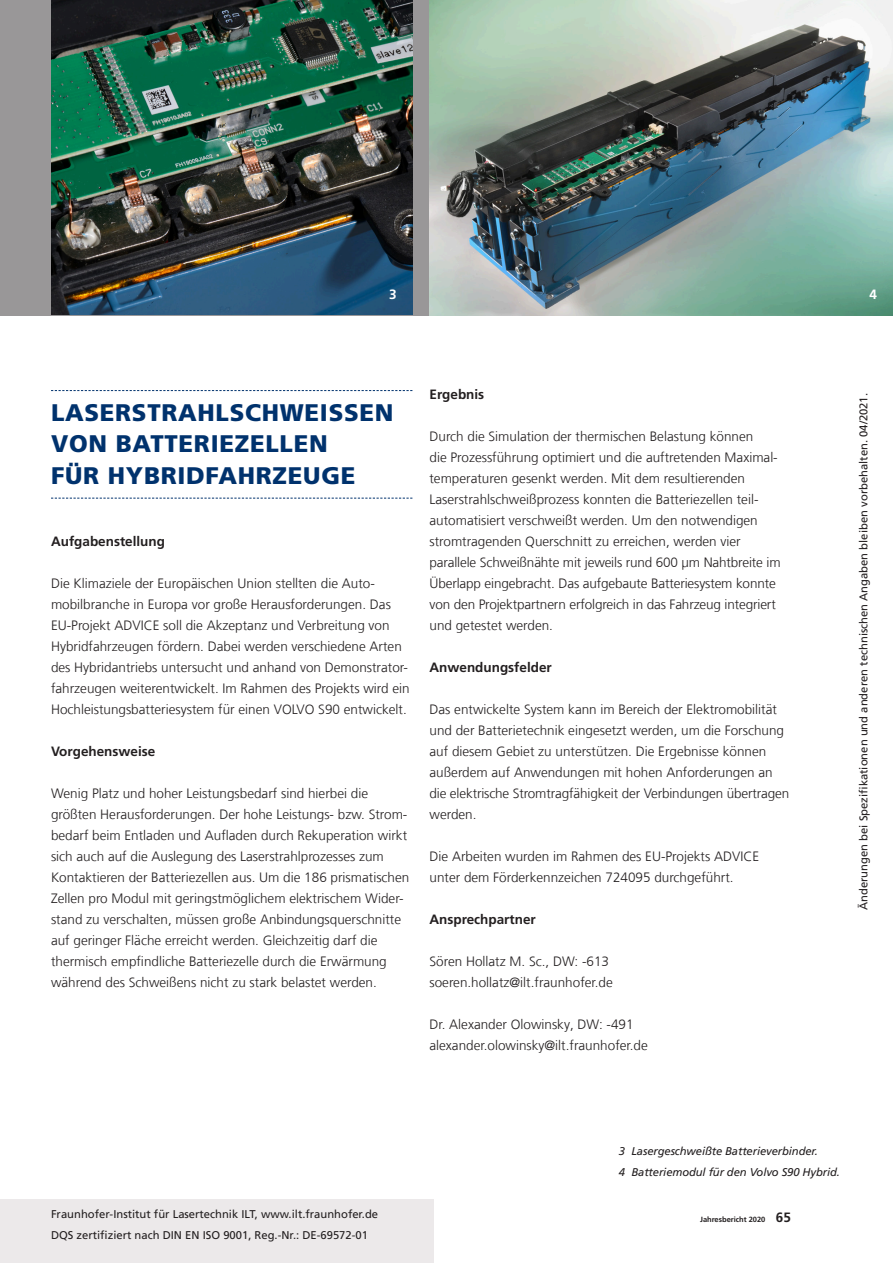
<style>
.page{position:relative;width:893px;height:1263px;background:#fff}
.page>*{position:absolute;margin:0;border:0;box-sizing:border-box;transform-origin:0 0}
.t1{font:900 24px/31.5px "Frutiger LT Com";letter-spacing:.03em;color:#00326d}
.t2{font:300 13.5px/21px "Frutiger LT Com";color:#231f20}
.t3{font:700 13.5px "Frutiger LT Com";color:#231f20}
.t4{font:700 13.5px "Frutiger LT Com";color:#fff}
.t5{font:11.25px/21px "Frutiger LT Com";color:#231f20}
.t6{font:italic 11.25px/21px "Frutiger LT Com";letter-spacing:-.01em;color:#231f20}
.t7{font:700 7.5px "Frutiger LT Com";color:#231f20}
.s1{font-size:13.5px}
</style>
<div class="page">
<div style="left:0;top:1199px;width:434px;height:64px;background:#ece9ea"></div>
<div style="left:0;top:0;width:893px;height:315px;background:#999798"></div>
<img style="left:51px;top:0;width:361px;height:315px">
<img style="left:429px;top:0;width:464px;height:315px">
<svg style="left:51px;top:390px;width:361px;height:1px"></svg>
<svg style="left:51px;top:498px;width:361px;height:1px"></svg>
<p class="t4" style="left:389px;top:286px;width:9px">3</p>
<p class="t4" style="left:870px;top:286px;width:9px">4</p>
<h1 class="t1" style="left:51px;top:397px;width:344px">LASERSTRAHLSCHWEISSEN<br>VON BATTERIEZELLEN<br>FÜR HYBRIDFAHRZEUGE</h1>
<p class="t3" style="left:51px;top:533px;width:116px">Aufgabenstellung</p>
<p class="t2" style="left:51px;top:573px;width:360px">Die Klimaziele der Europäischen Union stellten die Auto&shy;mobilbranche in Europa vor große Herausforderungen. Das EU-Projekt ADVICE soll die Akzeptanz und Verbreitung von Hybridfahrzeugen fördern. Dabei werden verschiedene Arten des Hybridantriebs untersucht und anhand von Demonstrator&shy;fahrzeugen weiterentwickelt. Im Rahmen des Projekts wird ein Hochleistungsbatteriesystem für einen VOLVO S90 entwickelt.</p>
<p class="t3" style="left:51px;top:743px;width:106px">Vorgehensweise</p>
<p class="t2" style="left:51px;top:783px;width:360px">Wenig Platz und hoher Leistungsbedarf sind hierbei die größten Herausforderungen. Der hohe Leistungs- bzw. Strom&shy;bedarf beim Entladen und Aufladen durch Rekuperation wirkt sich auch auf die Auslegung des Laserstrahlprozesses zum Kontaktieren der Batteriezellen aus. Um die 186 prismatischen Zellen pro Modul mit geringstmöglichem elektrischem Wider&shy;stand zu verschalten, müssen große Anbindungsquerschnitte auf geringer Fläche erreicht werden. Gleichzeitig darf die thermisch empfindliche Batteriezelle durch die Erwärmung während des Schweißens nicht zu stark belastet werden.</p>
<p class="t3" style="left:429px;top:386px;width:56px">Ergebnis</p>
<p class="t2" style="left:429px;top:426px;width:353px">Durch die Simulation der thermischen Belastung können<br>die Prozessführung optimiert und die auftretenden Maximal&shy;temperaturen gesenkt werden. Mit dem resultierenden Laserstrahlschweißprozess konnten die Batteriezellen teil&shy;automatisiert verschweißt werden. Um den notwendigen stromtragenden Querschnitt zu erreichen, werden vier parallele Schweißnähte mit jeweils rund 600 µm Nahtbreite im Überlapp eingebracht. Das aufgebaute Batteriesystem konnte von den Projektpartnern erfolgreich in das Fahrzeug integriert und getestet werden.</p>
<p class="t3" style="left:429px;top:660px;width:124px">Anwendungsfelder</p>
<p class="t2" style="left:429px;top:699px;width:361px">Das entwickelte System kann im Bereich der Elektromobilität und der Batterietechnik eingesetzt werden, um die Forschung auf diesem Gebiet zu unterstützen. Die Ergebnisse können außerdem auf Anwendungen mit hohen Anforderungen an die elektrische Stromtragfähigkeit der Verbindungen übertragen werden.</p>
<p class="t2" style="left:429px;top:846px;width:331px">Die Arbeiten wurden im Rahmen des EU-Projekts ADVICE unter dem Förderkennzeichen 724095 durchgeführt.</p>
<p class="t3" style="left:429px;top:912px;width:108px">Ansprechpartner</p>
<p class="t2" style="left:429px;top:951px;width:185px">Sören Hollatz M. Sc., DW: -613 soeren.hollatz@ilt.fraunhofer.de</p>
<p class="t2" style="left:429px;top:1014px;width:220px">Dr. Alexander Olowinsky, DW: -491 alexander.olowinsky@ilt.fraunhofer.de</p>
<p class="t5" style="left:853px;top:910px;width:518px;rotate:-90deg">Änderungen bei Spezifikationen und anderen technischen Angaben bleiben vorbehalten. 04/2021.</p>
<p class="t5" style="left:51px;top:1204px;width:329px">Fraunhofer-Institut für Lasertechnik ILT, www.ilt.fraunhofer.de<br>DQS zertifiziert nach DIN EN ISO 9001, Reg.-Nr.: DE-69572-01</p>
<p class="t6" style="left:619px;top:1141px;width:223px">3 Lasergeschweißte Batterieverbinder.<br>4 Batteriemodul für den Volvo S90 Hybrid.</p>
<p class="t7" style="left:700px;top:1215px;width:92px">Jahresbericht 2020 <span class="s1">65</span></p>
</div>
